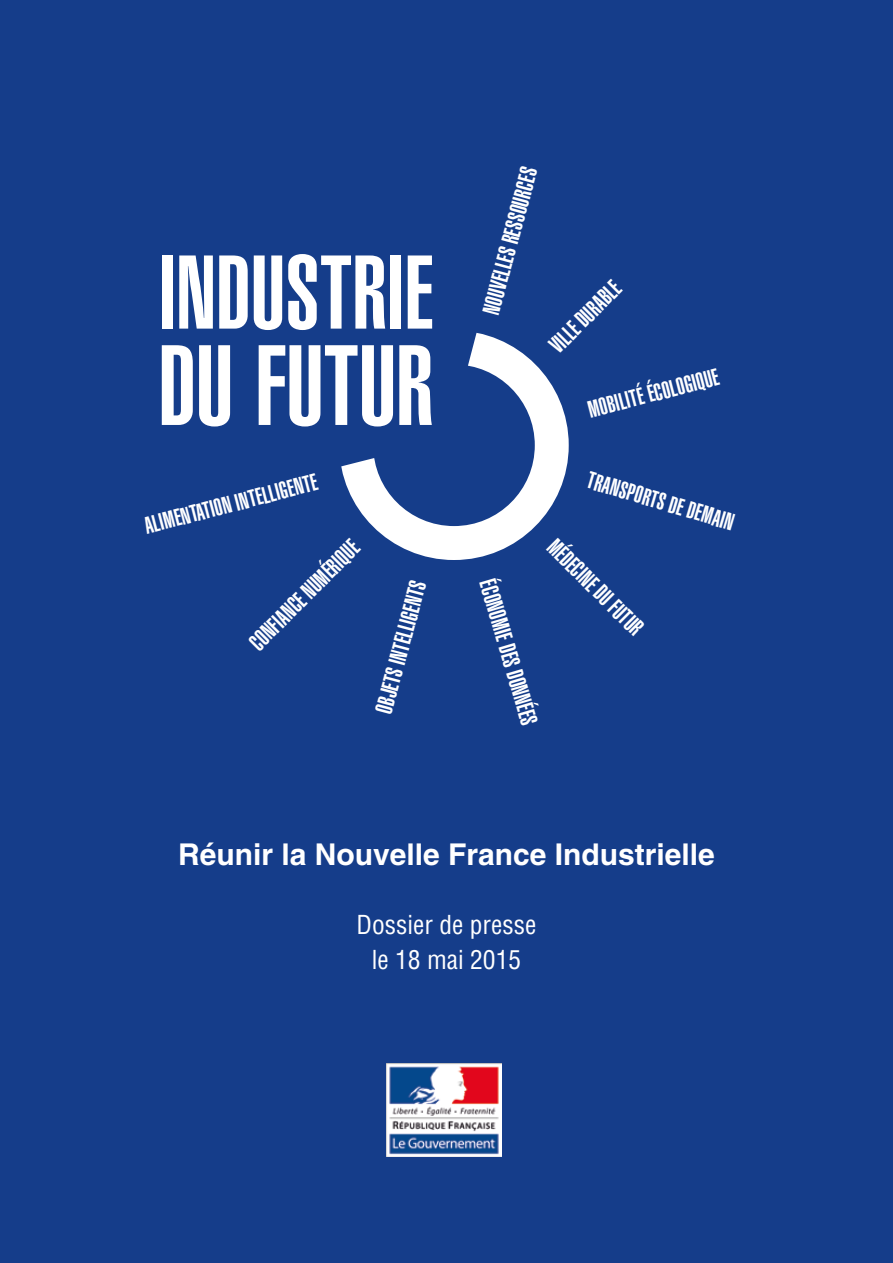
<style>
.page{position:relative;width:893px;height:1263px;background:#153d8a}
.page>*{position:absolute;margin:0;border:0;box-sizing:border-box;transform-origin:0 0}
.t1{font:900 extra-condensed 112.05px "Helvetica LT";color:#fff}
.t2{font:900 extra-condensed 102.75px "Helvetica LT";letter-spacing:.005em;color:#fff}
.t3{font:700 30px "Helvetica LT";color:#fff}
.t4{font:condensed 25.5px/34.5px "Helvetica LT";color:#fff;text-align:center}
.t5{font:900 extra-condensed 23.55px "Helvetica LT";color:#fff}
</style>
<div class="page">
<img style="left:387px;top:1064px;width:115px;height:93px">
<div style="left:339px;top:330px;width:230px;height:230px;border:34px solid #fff;border-radius:50%"></div>
<svg style="left:339px;top:330px;width:192px;height:200px"></svg>
<h2 class="t2" style="left:159px;top:234px;width:276px">INDUSTRIE</h2>
<h1 class="t1" style="left:159px;top:321px;width:276px">DU FUTUR</h1>
<p class="t5" style="left:142px;top:512px;width:179px;rotate:-14deg">ALIMENTATION INTELLIGENTE</p>
<p class="t5" style="left:244px;top:636px;width:146px;rotate:-45deg">CONFIANCE NUMÉRIQUE</p>
<p class="t5" style="left:370px;top:709px;width:138px;rotate:-75deg">OBJETS INTELLIGENTS</p>
<p class="t5" style="left:477px;top:310px;width:153px;rotate:-75deg">NOUVELLES RESSOURCES</p>
<p class="t5" style="left:544px;top:339px;width:92px;rotate:-45deg">VILLE DURABLE</p>
<p class="t5" style="left:585px;top:396px;width:136px;rotate:-14deg">MOBILITÉÉCOLOGIQUE</p>
<p class="t5" style="left:591px;top:467px;width:154px;rotate:16deg">TRANSPORTS DE DEMAIN</p>
<p class="t5" style="left:561px;top:533px;width:126px;rotate:45deg">MÉ DECINE DU FUTUR</p>
<p class="t5" style="left:501px;top:576px;width:152px;rotate:74deg">ÉCONOMIE DES DONNÉES</p>
<p class="t3" style="left:178px;top:836px;width:538px">Réunir la Nouvelle France Industrielle</p>
<p class="t4" style="left:357px;top:907px;width:181px">Dossier de presse le 18 mai 2015</p>
</div>
